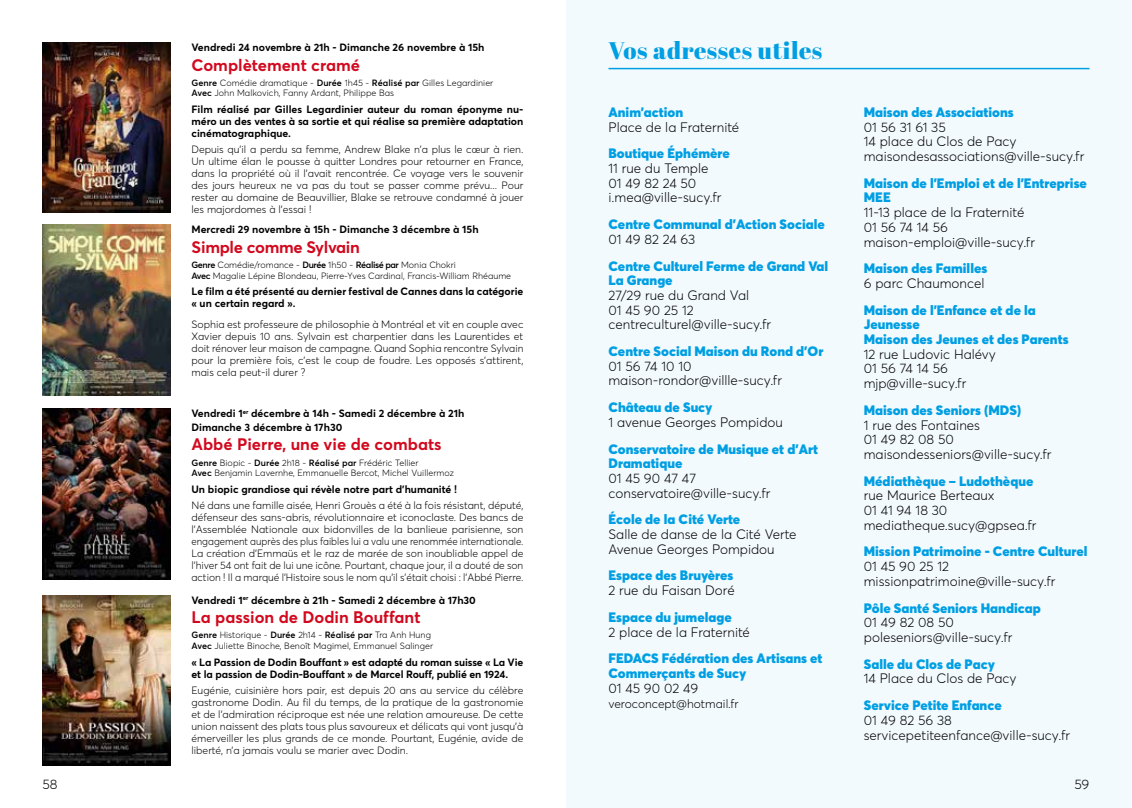
<style>
.page{position:relative;width:1132px;height:808px;background:#fff}
.page>*{position:absolute;margin:0;border:0;box-sizing:border-box;transform-origin:0 0}
.t1{font:24px "Abril Fatface";letter-spacing:.025em;color:#009fe3}
.t2{font:700 16.5px "AVERTABGDEFOU";color:#d2091e}
.t3{font:700 16.5px "AVERTABGDEFOU";letter-spacing:-.02em;color:#d2091e}
.t4{font:300 13.5px/14.7px "AVERTABGDEFOU";color:#000}
.t5{font:900 13.5px/14.7px "AVERTABGDEFOU";color:#009fe3}
.t6{font:300 12px "AVERTABGDEFOU";color:#000}
.t7{font:300 10.5px/12px "AVERTABGDEFOU";color:#000;text-align:justify}
.t8{font:700 10.5px/12px "AVERTABGDEFOU";color:#000}
.t9{font:300 9px/10.8px "AVERTABGDEFOU";letter-spacing:.005em;color:#000}
.s1{font-weight:600}
</style>
<div class="page">
<img style="left:43px;top:225px;width:127px;height:170px">
<img style="left:43px;top:409px;width:127px;height:170px">
<img style="left:43px;top:595px;width:127px;height:170px">
<img style="left:43px;top:43px;width:127px;height:170px">
<div style="left:566px;top:0;width:565px;height:808px;background:#f3fafd"></div>
<hr style="left:608px;top:68px;width:481px;height:1px;background:#009fe3">
<p class="t8" style="left:191px;top:41px;width:294px">Vendredi 24 novembre à 21h - Dimanche 26 novembre à 15h</p>
<h2 class="t2" style="left:191px;top:54px;width:170px">Complètement cramé</h2>
<p class="t9" style="left:191px;top:77px;width:303px"><span class="s1">Genre</span> Comédie dramatique - <span class="s1">Durée</span> 1h45 - <span class="s1">Réalisé par</span> Gilles Legardinier<br><span class="s1">Avec</span> John Malkovich, Fanny Ardant, Philippe Bas</p>
<p class="t8" style="left:191px;top:103px;width:333px;text-align:justify">Film réalisé par Gilles Legardinier auteur du roman éponyme nu&shy;méro un des ventes à sa sortie et qui réalise sa première adaptation cinématographique.</p>
<p class="t7" style="left:191px;top:143px;width:333px">Depuis qu’il a perdu sa femme, Andrew Blake n’a plus le cœur à rien.<br>Un ultime élan le pousse à quitter Londres pour retourner en France, dans la propriété où il l’avait rencontrée. Ce voyage vers le souvenir des jours heureux ne va pas du tout se passer comme prévu... Pour rester au domaine de Beauvillier, Blake se retrouve condamné à jouer les majordomes à l’essai !</p>
<p class="t8" style="left:191px;top:223px;width:288px">Mercredi 29 novembre à 15h - Dimanche 3 décembre à 15h</p>
<h2 class="t3" style="left:191px;top:237px;width:170px">Simple comme Sylvain</h2>
<p class="t9" style="left:191px;top:259px;width:321px"><span class="s1">Genre</span> Comédie/romance - <span class="s1">Durée</span> 1h50 - <span class="s1">Réalisé par</span> Monia Chokri<br><span class="s1">Avec</span> Magalie Lépine Blondeau, Pierre-Yves Cardinal, Francis-William Rhéaume</p>
<p class="t8" style="left:191px;top:285px;width:333px">Le film a été présenté au dernier festival de Cannes dans la catégorie « un certain regard ».</p>
<p class="t7" style="left:191px;top:318px;width:333px">Sophia est professeure de philosophie à Montréal et vit en couple avec Xavier depuis 10 ans. Sylvain est charpentier dans les Laurentides et doit rénover leur maison de campagne. Quand Sophia rencontre Sylvain pour la première fois, c’est le coup de foudre. Les opposés s'attirent, mais cela peut-il durer ?</p>
<p class="t8" style="left:191px;top:406px;width:274px;line-height:13.5px">Vendredi 1<sup>er</sup> décembre à 14h - Samedi 2 décembre à 21h<br>Dimanche 3 décembre à 17h30</p>
<h2 class="t2" style="left:191px;top:434px;width:251px">Abbé Pierre, une vie de combats</h2>
<p class="t9" style="left:191px;top:457px;width:264px"><span class="s1">Genre</span> Biopic - <span class="s1">Durée</span> 2h18 - <span class="s1">Réalisé par</span> Frédéric Tellier<br><span class="s1">Avec</span> Benjamin Lavernhe, Emmanuelle Bercot, Michel Vuillermoz</p>
<p class="t8" style="left:191px;top:483px;width:267px">Un biopic grandiose qui révèle notre part d’humanité !</p>
<p class="t7" style="left:191px;top:499px;width:333px">Né dans une famille aisée, Henri Grouès a été à la fois résistant, député, défenseur des sans-abris, révolutionnaire et iconoclaste. Des bancs de l’Assemblée Nationale aux bidonvilles de la banlieue parisienne, son engagement auprès des plus faibles lui a valu une renommée internationale.<br>La création d’Emmaüs et le raz de marée de son inoubliable appel de l’hiver 54 ont fait de lui une icône. Pourtant, chaque jour, il a douté de son action ! Il a marqué l’Histoire sous le nom qu’il s’était choisi : l’Abbé Pierre.</p>
<p class="t8" style="left:191px;top:594px;width:286px">Vendredi 1<sup>er</sup> décembre à 21h - Samedi 2 décembre à 17h30</p>
<h2 class="t2" style="left:191px;top:607px;width:230px">La passion de Dodin Bouffant</h2>
<p class="t9" style="left:191px;top:630px;width:243px"><span class="s1">Genre</span> Historique - <span class="s1">Durée</span> 2h14 - <span class="s1">Réalisé par</span> Tra Anh Hung<br><span class="s1">Avec</span> Juliette Binoche, Benoît Magimel, Emmanuel Salinger</p>
<p class="t8" style="left:191px;top:656px;width:333px">« La Passion de Dodin Bouffant » est adapté du roman suisse « La Vie et la passion de Dodin-Bouffant » de Marcel Rouff, publié en 1924.</p>
<p class="t7" style="left:191px;top:684px;width:333px">Eugénie, cuisinière hors pair, est depuis 20 ans au service du célèbre gastronome Dodin. Au fil du temps, de la pratique de la gastronomie et de l'admiration réciproque est née une relation amoureuse. De cette union naissent des plats tous plus savoureux et délicats qui vont jusqu’à émerveiller les plus grands de ce monde. Pourtant, Eugénie, avide de liberté, n’a jamais voulu se marier avec Dodin.</p>
<h1 class="t1" style="left:608px;top:34px;width:215px">Vos adresses utiles</h1>
<p class="t5" style="left:608px;top:105px;width:76px">Anim’action</p>
<p class="t4" style="left:608px;top:119px;width:132px">Place de la Fraternité</p>
<p class="t5" style="left:608px;top:146px;width:123px">Boutique Éphémère</p>
<p class="t4" style="left:608px;top:161px;width:114px">11 rue du Temple<br>01 49 82 24 50 i.mea@ville-sucy.fr</p>
<p class="t5" style="left:608px;top:217px;width:218px">Centre Communal d’Action Sociale</p>
<p class="t4" style="left:608px;top:232px;width:88px">01 49 82 24 63</p>
<p class="t5" style="left:608px;top:258px;width:221px">Centre Culturel Ferme de Grand Val<br>La Grange</p>
<p class="t4" style="left:608px;top:288px;width:164px">27/29 rue du Grand Val<br>01 45 90 25 12 centreculturel@ville-sucy.fr</p>
<p class="t5" style="left:608px;top:344px;width:216px">Centre Social Maison du Rond d'Or</p>
<p class="t4" style="left:608px;top:359px;width:175px">01 56 74 10 10 maison-rondor@villle-sucy.fr</p>
<p class="t5" style="left:608px;top:400px;width:105px">Château de Sucy</p>
<p class="t4" style="left:608px;top:415px;width:176px">1 avenue Georges Pompidou</p>
<p class="t5" style="left:608px;top:441px;width:211px">Conservatoire de Musique et d'Art<br>Dramatique</p>
<p class="t4" style="left:608px;top:471px;width:163px">01 45 90 47 47 conservatoire@ville-sucy.fr</p>
<p class="t5" style="left:608px;top:512px;width:133px">École de la Cité Verte</p>
<p class="t4" style="left:608px;top:527px;width:189px">Salle de danse de la Cité Verte<br>Avenue Georges Pompidou</p>
<p class="t5" style="left:608px;top:568px;width:126px">Espace des Bruyères</p>
<p class="t4" style="left:608px;top:583px;width:128px">2 rue du Faisan Doré</p>
<p class="t5" style="left:608px;top:609px;width:125px">Espace du jumelage</p>
<p class="t4" style="left:608px;top:624px;width:143px">2 place de la Fraternité</p>
<p class="t5" style="left:608px;top:651px;width:216px">FEDACS Fédération des Artisans et<br>Commerçants de Sucy</p>
<p class="t4" style="left:608px;top:680px;width:91px">01 45 90 02 49</p>
<p class="t6" style="left:608px;top:696px;width:132px">veroconcept@hotmail.fr</p>
<p class="t5" style="left:863px;top:105px;width:151px">Maison des Associations</p>
<p class="t4" style="left:863px;top:119px;width:222px">01 56 31 61 35<br>14 place du Clos de Pacy maisondesassociations@ville-sucy.fr</p>
<p class="t5" style="left:863px;top:175px;width:224px">Maison de l'Emploi et de l'Entreprise<br>MEE</p>
<p class="t4" style="left:863px;top:205px;width:173px">11-13 place de la Fraternité<br>01 56 74 14 56 maison-emploi@ville-sucy.fr</p>
<p class="t5" style="left:863px;top:261px;width:125px">Maison des Familles</p>
<p class="t4" style="left:863px;top:276px;width:122px">6 parc Chaumoncel</p>
<p class="t5" style="left:863px;top:302px;width:206px">Maison de l’Enfance et de la<br>Jeunesse<br>Maison des Jeunes et des Parents</p>
<p class="t4" style="left:863px;top:347px;width:134px">12 rue Ludovic Halévy<br>01 56 74 14 56 mjp@ville-sucy.fr</p>
<p class="t5" style="left:863px;top:402px;width:159px">Maison des Seniors (MDS)</p>
<p class="t4" style="left:863px;top:417px;width:189px">1 rue des Fontaines<br>01 49 82 08 50 maisondesseniors@ville-sucy.fr</p>
<p class="t5" style="left:863px;top:473px;width:171px">Médiathèque – Ludothèque</p>
<p class="t4" style="left:863px;top:488px;width:174px">rue Maurice Berteaux<br>01 41 94 18 30 mediatheque.sucy@gpsea.fr</p>
<p class="t5" style="left:863px;top:544px;width:225px">Mission Patrimoine - Centre Culturel</p>
<p class="t4" style="left:863px;top:559px;width:193px">01 45 90 25 12 missionpatrimoine@ville-sucy.fr</p>
<p class="t5" style="left:863px;top:600px;width:178px">Pôle Santé Seniors Handicap</p>
<p class="t4" style="left:863px;top:615px;width:150px">01 49 82 08 50 poleseniors@ville-sucy.fr</p>
<p class="t5" style="left:863px;top:656px;width:132px">Salle du Clos de Pacy</p>
<p class="t4" style="left:863px;top:671px;width:154px">14 Place du Clos de Pacy</p>
<p class="t5" style="left:863px;top:698px;width:139px">Service Petite Enfance</p>
<p class="t4" style="left:863px;top:713px;width:208px">01 49 82 56 38 servicepetiteenfance@ville-sucy.fr</p>
<p class="t4" style="left:43px;top:777px;width:17px">58</p>
<p class="t4" style="left:1073px;top:777px;width:17px">59</p>
</div>
